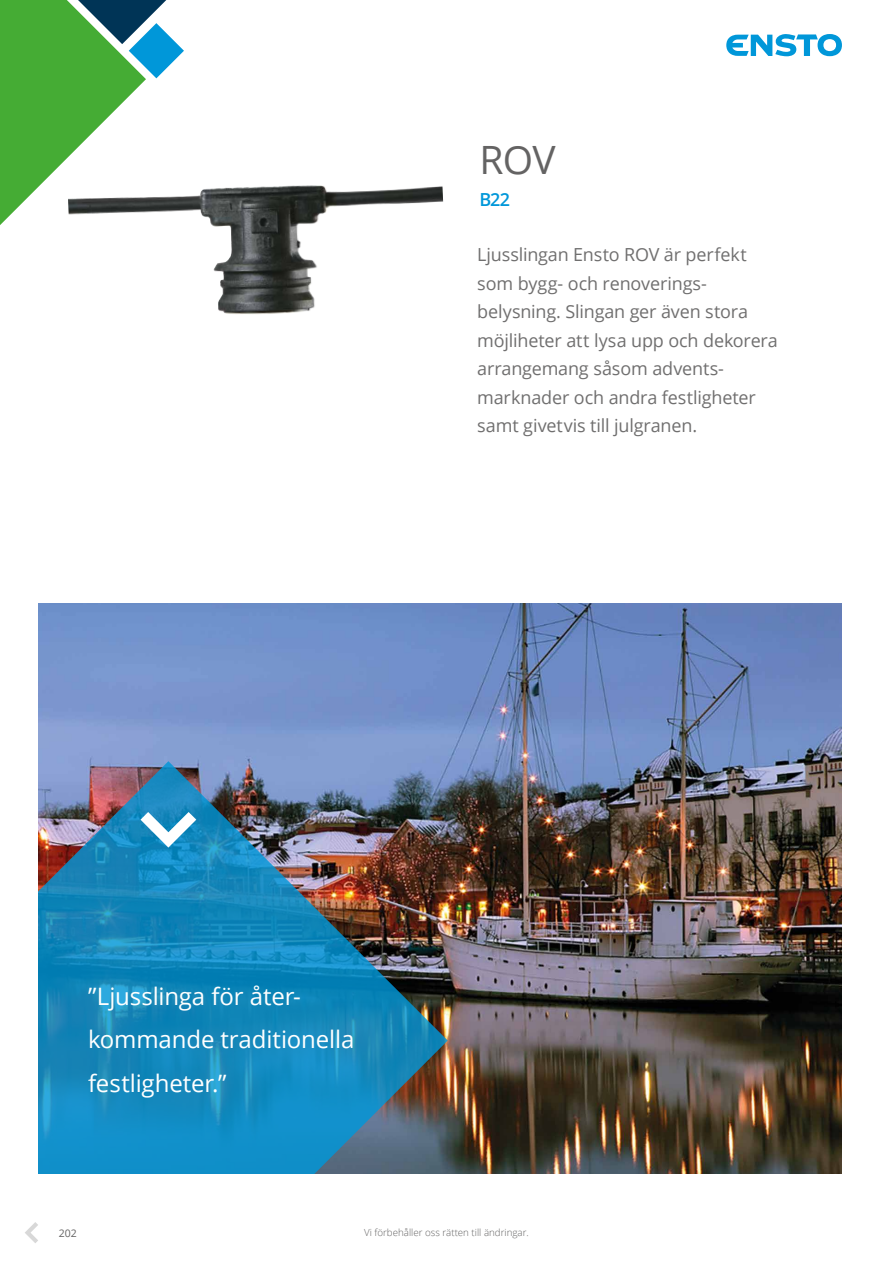
<style>
.page{position:relative;width:893px;height:1263px;background:#fff}
.page>*{position:absolute;margin:0;border:0;box-sizing:border-box;transform-origin:0 0}
.t1{font:39px "Open Sans";color:#646363}
.t2{font:24px/43.5px "Open Sans";letter-spacing:-.005em;color:#fff}
.t3{font:18px/28.5px "Open Sans";letter-spacing:-.01em;color:#706f6f}
.t4{font:600 18px "Open Sans";color:#0097d9}
.t5{font:10.5px "Open Sans";color:#646363}
.t6{font:300 9.75px "Open Sans";color:#646363}
</style>
<div class="page">
<svg style="left:726px;top:34px;width:116px;height:22px"></svg>
<svg style="left:0;top:0;width:197px;height:225px"></svg>
<svg style="left:25px;top:1222px;width:13px;height:21px"></svg>
<img style="left:123px;top:185px;width:197px;height:12px">
<img style="left:38px;top:604px;width:804px;height:570px">
<img style="left:38px;top:761px;width:410px;height:412px">
<svg style="left:140px;top:812px;width:56px;height:35px"></svg>
<h1 class="t1" style="left:479px;top:133px;width:78px">ROV</h1>
<p class="t4" style="left:479px;top:187px;width:32px">B22</p>
<p class="t3" style="left:477px;top:240px;width:302px">Ljusslingan Ensto ROV är perfekt som bygg- och renoverings&shy;belysning. Slingan ger även stora möjliheter att lysa upp och dekorera arrangemang såsom advents&shy;marknader och andra festligheter samt givetvis till julgranen.</p>
<h2 class="t2" style="left:88px;top:974px;width:268px">”Ljusslinga för åter&shy;kommande traditionella festligheter.”</h2>
<p class="t5" style="left:59px;top:1226px;width:20px">202</p>
<p class="t6" style="left:364px;top:1226px;width:166px">Vi förbehåller oss rätten till ändringar.</p>
</div>
